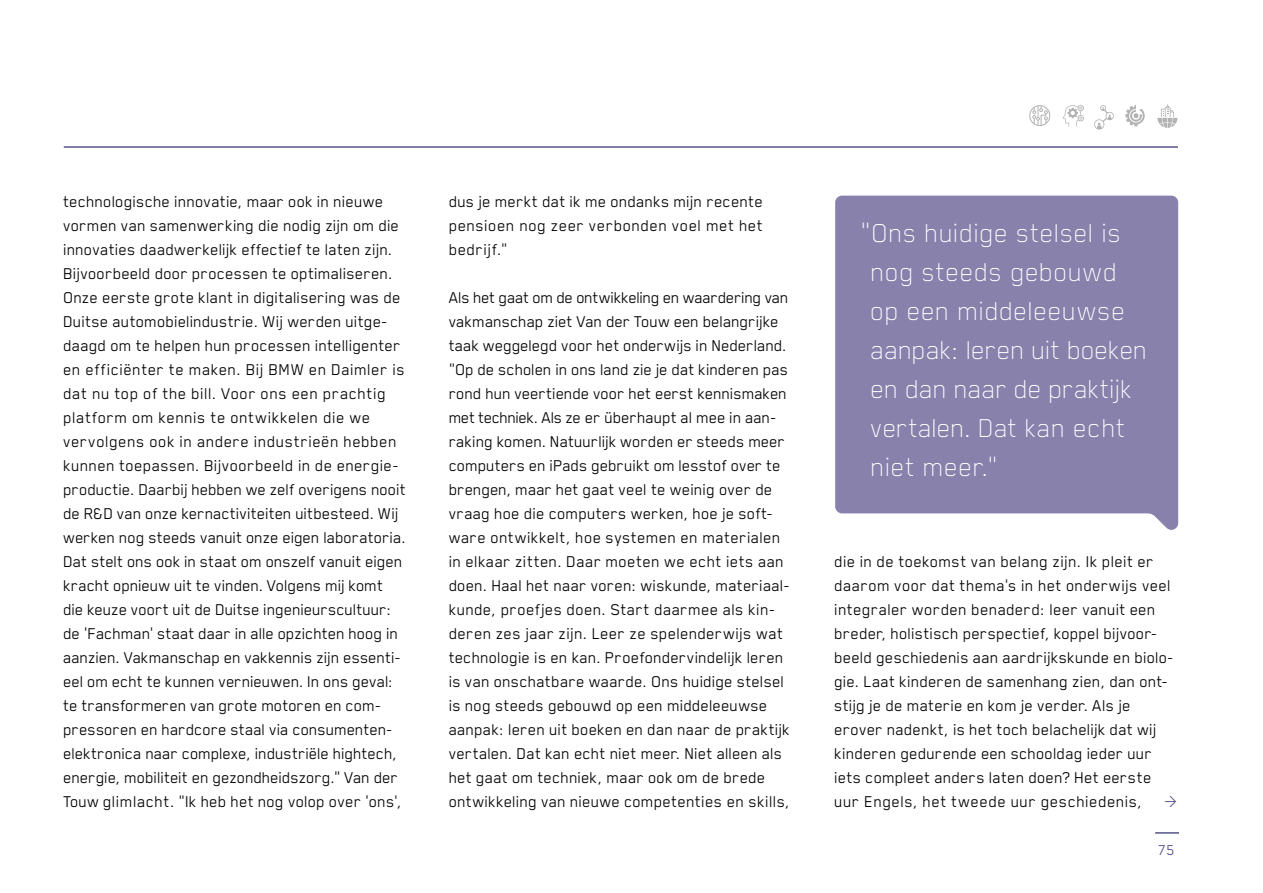
<style>
.page{position:relative;width:1263px;height:893px;background:#fff}
.page>*{position:absolute;margin:0;border:0;box-sizing:border-box;transform-origin:0 0}
.t1{font:100 30px/39px "Blender Pro";letter-spacing:.01em;color:#fff}
.t2{font:18px/24px "Blender Pro";color:#000}
.t3{font:18px "Blender Pro";color:#56538c}
.t4{font:16.5px "Blender Pro";color:#56538c}
</style>
<div class="page">
<hr style="left:1155px;top:832px;width:24px;height:2px;background:#56538c">
<hr style="left:64px;top:146px;width:1114px;height:2px;background:#56538c">
<svg style="left:1157px;top:104px;width:20px;height:24px"></svg>
<svg style="left:1125px;top:105px;width:20px;height:21px"></svg>
<svg style="left:1094px;top:105px;width:20px;height:25px"></svg>
<svg style="left:1062px;top:105px;width:22px;height:22px"></svg>
<svg style="left:1029px;top:105px;width:21px;height:21px"></svg>
<div style="left:835px;top:196px;width:343px;height:334px;background:#8881ac"></div>
<p class="t2" style="left:64px;top:189px;width:344px">technologische innovatie, maar ook in nieuwe vormen van samenwerking die nodig zijn om die innovaties daadwerkelijk effectief te laten zijn.<br>Bijvoorbeeld door processen te optimaliseren.<br>Onze eerste grote klant in digitalisering was de Duitse automobielindustrie. Wij werden uitge&shy;daagd om te helpen hun processen intelligenter en efficiënter te maken. Bij BMW en Daimler is dat nu top of the bill. Voor ons een prachtig platform om kennis te ontwikkelen die we vervolgens ook in andere industrieën hebben kunnen toepassen. Bijvoorbeeld in de energie&shy;productie. Daarbij hebben we zelf overigens nooit de R&amp;D van onze kernactiviteiten uitbesteed. Wij werken nog steeds vanuit onze eigen laboratoria.<br>Dat stelt ons ook in staat om onszelf vanuit eigen kracht opnieuw uit te vinden. Volgens mij komt die keuze voort uit de Duitse ingenieurscultuur: de ‘Fachman’ staat daar in alle opzichten hoog in aanzien. Vakmanschap en vakkennis zijn essenti&shy;eel om echt te kunnen vernieuwen. In ons geval: te transformeren van grote motoren en com&shy;pressoren en hardcore staal via consumenten&shy;elektronica naar complexe, industriële hightech, energie, mobiliteit en gezondheidszorg.” Van der Touw glimlacht. “Ik heb het nog volop over ‘ons’,</p>
<p class="t2" style="left:449px;top:189px;width:316px;text-align:justify">dus je merkt dat ik me ondanks mijn recente pensioen nog zeer verbonden voel met het bedrijf.”</p>
<p class="t2" style="left:449px;top:285px;width:343px">Als het gaat om de ontwikkeling en waardering van vakmanschap ziet Van der Touw een belangrijke taak weggelegd voor het onderwijs in Nederland. “Op de scholen in ons land zie je dat kinderen pas rond hun veertiende voor het eerst kennismaken met techniek. Als ze er überhaupt al mee in aan&shy;raking komen. Natuurlijk worden er steeds meer computers en iPads gebruikt om lesstof over te brengen, maar het gaat veel te weinig over de vraag hoe die computers werken, hoe je soft&shy;ware ontwikkelt, hoe systemen en materialen in elkaar zitten. Daar moeten we echt iets aan doen. Haal het naar voren: wiskunde, materiaal&shy;kunde, proefjes doen. Start daarmee als kin&shy;deren zes jaar zijn. Leer ze spelenderwijs wat technologie is en kan. Proefondervindelijk leren is van onschatbare waarde. Ons huidige stelsel is nog steeds gebouwd op een middeleeuwse aanpak: leren uit boeken en dan naar de praktijk vertalen. Dat kan echt niet meer. Niet alleen als het gaat om techniek, maar ook om de brede ontwikkeling van nieuwe competenties en skills,</p>
<h1 class="t1" style="left:871px;top:212px;width:278px;text-indent:-11px">"Ons huidige stelsel is nog steeds gebouwd op een middeleeuwse aanpak: leren uit boeken en dan naar de praktijk vertalen. Dat kan echt niet meer."</h1>
<p class="t2" style="left:835px;top:549px;width:341px">die in de toekomst van belang zijn. Ik pleit er daarom voor dat thema’s in het onderwijs veel integraler worden benaderd: leer vanuit een breder, holistisch perspectief, koppel bijvoor&shy;beeld geschiedenis aan aardrijkskunde en biolo&shy;gie. Laat kinderen de samenhang zien, dan ont&shy;stijg je de materie en kom je verder. Als je erover nadenkt, is het toch belachelijk dat wij kinderen gedurende een schooldag ieder uur iets compleet anders laten doen? Het eerste uur Engels, het tweede uur geschiedenis,</p>
<p class="t3" style="left:1165px;top:792px;width:14px">&gt;</p>
<p class="t4" style="left:1158px;top:841px;width:18px">75</p>
</div>
